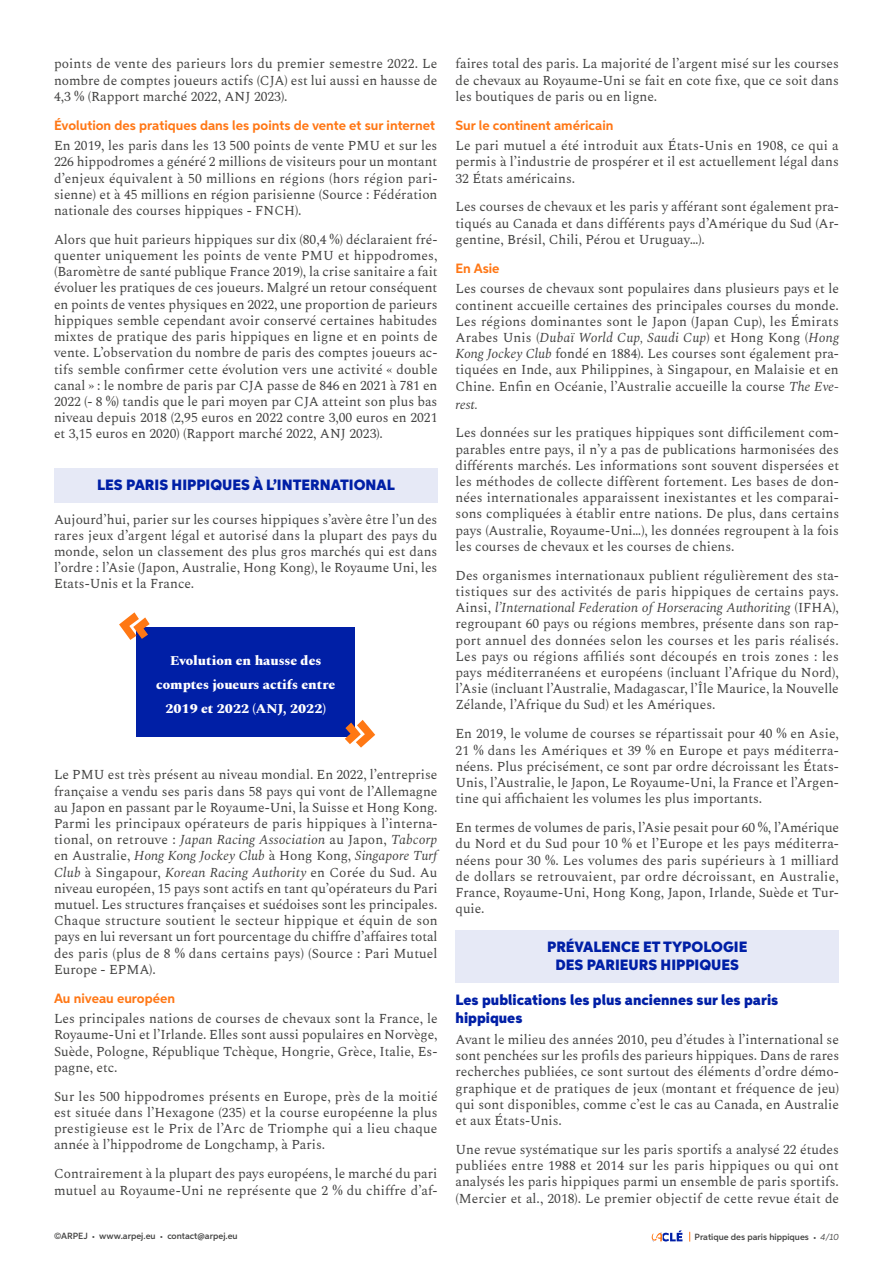
<style>
.page{position:relative;width:893px;height:1263px;background:#fff}
.page>*{position:absolute;margin:0;border:0;box-sizing:border-box;transform-origin:0 0}
.GROS_TITRE{font:900 15px/18px "Aspira";color:#001fa6;text-align:center}
.SOUS_TITRES{font:900 15px/18px "Aspira";color:#001fa6}
.textes{font:13.5px/16.2px "Spectral";color:#434342;text-align:justify}
.SOUS_SOUS_TITRE{font:700 13.5px "Aspira";color:#ff7715}
.CITATION{font:800 13.5px/24px "Spectral";color:#fff;text-align:center}
.textes-2{font:italic 13.5px "Spectral";color:#434342}
.t1{font:600 9px "Aspira";color:#434342}
.s1{font-style:italic}
.s2{font-size:6px}
.s3{font-weight:400;font-style:italic}
</style>
<div class="page">
<div style="left:54px;top:468px;width:383px;height:34px;background:#e6e9f6"></div>
<div style="left:455px;top:930px;width:384px;height:52px;background:#e6e9f6"></div>
<div style="left:137px;top:627px;width:218px;height:110px;background:#001fa6"></div>
<svg style="left:119px;top:612px;width:31px;height:28px"></svg>
<svg style="left:345px;top:720px;width:30px;height:28px"></svg>
<svg style="left:652px;top:1230px;width:30px;height:11px"></svg>
<p class="textes" style="left:54px;top:55px;width:385px">points de vente des parieurs lors du premier semestre 2022. Le nombre de comptes joueurs actifs (CJA) est lui aussi en hausse de 4,3 % (Rapport marché 2022, ANJ 2023).</p>
<p class="SOUS_SOUS_TITRE" style="left:54px;top:117px;width:382px">Évolution des pratiques dans les points de vente et sur internet</p>
<p class="textes" style="left:54px;top:137px;width:385px">En 2019, les paris dans les 13 500 points de vente PMU et sur les 226 hippodromes a généré 2 millions de visiteurs pour un montant d’enjeux équivalent à 50 millions en régions (hors région pari&shy;sienne) et à 45 millions en région parisienne (Source : Fédération nationale des courses hippiques - FNCH).</p>
<p class="textes" style="left:54px;top:230px;width:385px">Alors que huit parieurs hippiques sur dix (80,4 %) déclaraient fré&shy;quenter uniquement les points de vente PMU et hippodromes, (Baromètre de santé publique France 2019), la crise sanitaire a fait évoluer les pratiques de ces joueurs. Malgré un retour conséquent en points de ventes physiques en 2022, une proportion de parieurs hippiques semble cependant avoir conservé certaines habitudes mixtes de pratique des paris hippiques en ligne et en points de vente. L’observation du nombre de paris des comptes joueurs ac&shy;tifs semble confirmer cette évolution vers une activité « double canal » : le nombre de paris par CJA passe de 846 en 2021 à 781 en 2022 (- 8 %) tandis que le pari moyen par CJA atteint son plus bas niveau depuis 2018 (2,95 euros en 2022 contre 3,00 euros en 2021 et 3,15 euros en 2020) (Rapport marché 2022, ANJ 2023).</p>
<p class="GROS_TITRE" style="left:97px;top:477px;width:299px">LES PARIS HIPPIQUES À L’INTERNATIONAL</p>
<p class="textes" style="left:54px;top:510px;width:385px">Aujourd’hui, parier sur les courses hippiques s’avère être l’un des rares jeux d’argent légal et autorisé dans la plupart des pays du monde, selon un classement des plus gros marchés qui est dans l’ordre : l’Asie (Japon, Australie, Hong Kong), le Royaume Uni, les Etats-Unis et la France.</p>
<p class="CITATION" style="left:156px;top:648px;width:180px">Evolution en hausse des comptes joueurs actifs entre<br>2019 et 2022 (ANJ, 2022)</p>
<p class="textes" style="left:54px;top:766px;width:385px">Le PMU est très présent au niveau mondial. En 2022, l’entreprise française a vendu ses paris dans 58 pays qui vont de l’Allemagne au Japon en passant par le Royaume-Uni, la Suisse et Hong Kong.<br>Parmi les principaux opérateurs de paris hippiques à l’interna&shy;tional, on retrouve : <span class="s1">Japan Racing Association</span> au Japon, <span class="s1">Tabcorp </span>en Australie, <span class="s1">Hong Kong Jockey Club</span> à Hong Kong, <span class="s1">Singapore Turf Club</span> à Singapour, <span class="s1">Korean Racing Authority</span> en Corée du Sud. Au niveau européen, 15 pays sont actifs en tant qu’opérateurs du Pari mutuel. Les structures françaises et suédoises sont les principales.<br>Chaque structure soutient le secteur hippique et équin de son pays en lui reversant un fort pourcentage du chiffre d’affaires total des paris (plus de 8 % dans certains pays) (Source : Pari Mutuel Europe - EPMA).</p>
<p class="SOUS_SOUS_TITRE" style="left:54px;top:990px;width:122px">Au niveau européen</p>
<p class="textes" style="left:54px;top:1010px;width:385px">Les principales nations de courses de chevaux sont la France, le Royaume-Uni et l’Irlande. Elles sont aussi populaires en Norvège, Suède, Pologne, République Tchèque, Hongrie, Grèce, Italie, Es&shy;pagne, etc.</p>
<p class="textes" style="left:54px;top:1087px;width:385px">Sur les 500 hippodromes présents en Europe, près de la moitié est située dans l’Hexagone (235) et la course européenne la plus prestigieuse est le Prix de l’Arc de Triomphe qui a lieu chaque année à l’hippodrome de Longchamp, à Paris.</p>
<p class="textes" style="left:54px;top:1165px;width:385px">Contrairement à la plupart des pays européens, le marché du pari mutuel au Royaume-Uni ne représente que 2 % du chiffre d’af-</p>
<p class="textes" style="left:455px;top:55px;width:385px">faires total des paris. La majorité de l’argent misé sur les courses de chevaux au Royaume-Uni se fait en cote fixe, que ce soit dans les boutiques de paris ou en ligne.</p>
<p class="SOUS_SOUS_TITRE" style="left:455px;top:117px;width:159px">Sur le continent américain</p>
<p class="textes" style="left:455px;top:137px;width:385px">Le pari mutuel a été introduit aux États-Unis en 1908, ce qui a permis à l’industrie de prospérer et il est actuellement légal dans 32 États américains.</p>
<p class="textes" style="left:455px;top:198px;width:385px">Les courses de chevaux et les paris y afférant sont également pra&shy;tiqués au Canada et dans différents pays d’Amérique du Sud (Ar&shy;gentine, Brésil, Chili, Pérou et Uruguay…).</p>
<p class="SOUS_SOUS_TITRE" style="left:455px;top:260px;width:46px">En Asie</p>
<p class="textes" style="left:455px;top:280px;width:385px">Les courses de chevaux sont populaires dans plusieurs pays et le continent accueille certaines des principales courses du monde.<br>Les régions dominantes sont le Japon (Japan Cup), les Émirats Arabes Unis (<span class="s1">Dubaï World Cup, Saudi Cup</span>) et Hong Kong (<span class="s1">Hong Kong Jockey Club</span> fondé en 1884). Les courses sont également pra&shy;tiquées en Inde, aux Philippines, à Singapour, en Malaisie et en Chine. Enfin en Océanie, l’Australie accueille la course <span class="s1">The Eve-</span></p>
<p class="textes-2" style="left:455px;top:394px;width:24px">rest.</p>
<p class="textes" style="left:455px;top:424px;width:385px">Les données sur les pratiques hippiques sont difficilement com&shy;parables entre pays, il n’y a pas de publications harmonisées des différents marchés. Les informations sont souvent dispersées et les méthodes de collecte diffèrent fortement. Les bases de don&shy;nées internationales apparaissent inexistantes et les comparai&shy;sons compliquées à établir entre nations. De plus, dans certains pays (Australie, Royaume-Uni…), les données regroupent à la fois les courses de chevaux et les courses de chiens.</p>
<p class="textes" style="left:455px;top:566px;width:385px">Des organismes internationaux publient régulièrement des sta&shy;tistiques sur des activités de paris hippiques de certains pays.<br>Ainsi, <span class="s1">l’International Federation of Horseracing Authoriting</span> (IFHA), regroupant 60 pays ou régions membres, présente dans son rap&shy;port annuel des données selon les courses et les paris réalisés.<br>Les pays ou régions affiliés sont découpés en trois zones : les pays méditerranéens et européens (incluant l’Afrique du Nord), l’Asie (incluant l’Australie, Madagascar, l’Île Maurice, la Nouvelle Zélande, l’Afrique du Sud) et les Amériques.</p>
<p class="textes" style="left:455px;top:725px;width:385px">En 2019, le volume de courses se répartissait pour 40 % en Asie, 21 % dans les Amériques et 39 % en Europe et pays méditerra&shy;néens. Plus précisément, ce sont par ordre décroissant les États-Unis, l’Australie, le Japon, Le Royaume-Uni, la France et l’Argen&shy;tine qui affichaient les volumes les plus importants.</p>
<p class="textes" style="left:455px;top:819px;width:385px">En termes de volumes de paris, l’Asie pesait pour 60 %, l’Amérique du Nord et du Sud pour 10 % et l’Europe et les pays méditerra&shy;néens pour 30 %. Les volumes des paris supérieurs à 1 milliard de dollars se retrouvaient, par ordre décroissant, en Australie, France, Royaume-Uni, Hong Kong, Japon, Irlande, Suède et Tur&shy;quie.</p>
<p class="GROS_TITRE" style="left:547px;top:939px;width:202px">PRÉVALENCE ET TYPOLOGIE<br>DES PARIEURS HIPPIQUES</p>
<p class="SOUS_TITRES" style="left:455px;top:992px;width:324px">Les publications les plus anciennes sur les paris hippiques</p>
<p class="textes" style="left:455px;top:1030px;width:385px">Avant le milieu des années 2010, peu d’études à l’international se sont penchées sur les profils des parieurs hippiques. Dans de rares recherches publiées, ce sont surtout des éléments d’ordre démo&shy;graphique et de pratiques de jeux (montant et fréquence de jeu) qui sont disponibles, comme c’est le cas au Canada, en Australie et aux États-Unis.</p>
<p class="textes" style="left:455px;top:1140px;width:385px">Une revue systématique sur les paris sportifs a analysé 22 études publiées entre 1988 et 2014 sur les paris hippiques ou qui ont analysés les paris hippiques parmi un ensemble de paris sportifs. (Mercier et al., 2018). Le premier objectif de cette revue était de</p>
<p class="t1" style="left:54px;top:1231px;width:185px">©ARPEJ <span class="s2">•</span> www.arpej.eu <span class="s2">•</span> contact@arpej.eu</p>
<p class="t1" style="left:695px;top:1231px;width:146px">Pratique des paris hippiques <span class="s2">•</span> <span class="s3">4/10</span></p>
</div>
